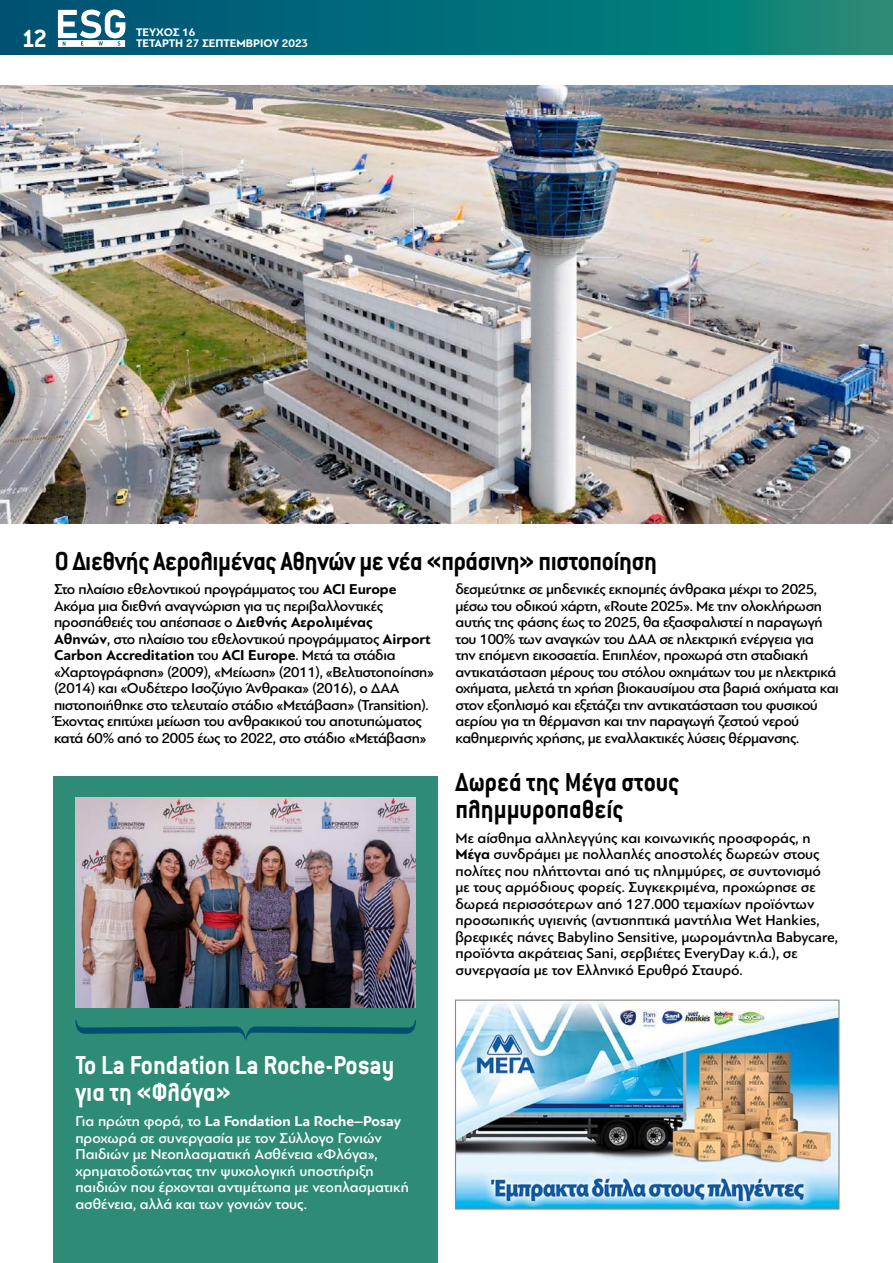
<style>
.page{position:relative;width:893px;height:1263px;background:#fff}
.page>*{position:absolute;margin:0;border:0;box-sizing:border-box;transform-origin:0 0}
.t1{font:700 28.5px/27px "Conduit ITC Hel";letter-spacing:-.015em;color:#000;scale:.93 1}
.t2{font:700 28.5px/27px "Conduit ITC Hel";color:#fff;scale:.93 1}
.t3{font:700 27.3px "Conduit ITC Hel";color:#fff}
.t4{font:500 15px/16.5px "PF Bague Sans Pro";letter-spacing:-.02em;color:#000}
.t5{font:500 15px/16.5px "PF Bague Sans Pro";color:#000}
.t6{font:500 15px/16.5px "PF Bague Sans Pro";color:#fff}
.t7{font:700 11.55px/10.5px "PF Bague Sans Pro";color:#fff}
.s1{font-weight:700}
</style>
<div class="page">
<svg style="left:0;top:0;width:893px;height:54px;background:#056f78"></svg>
<svg style="left:58px;top:10px;width:67px;height:37px"></svg>
<img style="left:0;top:85px;width:893px;height:438px">
<div style="left:53px;top:776px;width:385px;height:487px;background:#2e8b75"></div>
<img style="left:457px;top:1001px;width:380px;height:206px">
<div style="left:455px;top:999px;width:384px;height:210px;border:1px solid #868786"></div>
<svg style="left:75px;top:1020px;width:341px;height:20px"></svg>
<img style="left:75px;top:797px;width:341px;height:210px">
<h2 class="t3" style="left:21px;top:25px;width:27px">12</h2>
<p class="t7" style="left:136px;top:27px;width:174px">ΤΕΥΧΟΣ 16<br>TΕΤΑΡΤΗ 27 ΣΕΠΤΕΜΒΡΙΟΥ 2023</p>
<h1 class="t1" style="left:55px;top:548px;width:649px">Ο Διεθνής Αερολιμένας Αθηνών με νέα «πράσινη» πιστοποίηση</h1>
<p class="t4" style="left:54px;top:581px;width:382px">Στο πλαίσιο εθελοντικού προγράμματος του <span class="s1">ACI Europe </span>Ακόμα μια διεθνή αναγνώριση για τις περιβαλλοντικές προσπάθειές του απέσπασε ο <span class="s1">Διεθνής Αερολιμένας<br>Αθηνών</span>, στο πλαίσιο του εθελοντικού προγράμματος <span class="s1">Airport Carbon Accreditation</span> του <span class="s1">ACI Europe</span>. Μετά τα στάδια «Χαρτογράφηση» (2009), «Μείωση» (2011), «Βελτιστοποίηση» (2014) και «Ουδέτερο Ισοζύγιο Άνθρακα» (2016), ο ΔΑΑ πιστοποιήθηκε στο τελευταίο στάδιο «Μετάβαση» (Transition).<br>Έχοντας επιτύχει μείωση του ανθρακικού του αποτυπώματος κατά 60% από το 2005 έως το 2022, στο στάδιο «Μετάβαση»</p>
<p class="t4" style="left:455px;top:581px;width:385px">δεσμεύτηκε σε μηδενικές εκπομπές άνθρακα μέχρι το 2025, μέσω του οδικού χάρτη, «Route 2025». Με την ολοκλήρωση αυτής της φάσης έως το 2025, θα εξασφαλιστεί η παραγωγή του 100% των αναγκών του ΔΑΑ σε ηλεκτρική ενέργεια για<br>την επόμενη εικοσαετία. Επιπλέον, προχωρά στη σταδιακή αντικατάσταση μέρους του στόλου οχημάτων του με ηλεκτρικά οχήματα, μελετά τη χρήση βιοκαυσίμου στα βαριά οχήματα και στον εξοπλισμό και εξετάζει την αντικατάσταση του φυσικού αερίου για τη θέρμανση και την παραγωγή ζεστού νερού καθημερινής χρήσης, με εναλλακτικές λύσεις θέρμανσης.</p>
<h1 class="t2" style="left:75px;top:1053px;width:345px">Το La Fondation La Roche-Posay για τη «Φλόγα»</h1>
<p class="t6" style="left:75px;top:1113px;width:335px">Για πρώτη φορά, το <span class="s1">La Fondation La Roche–Posay </span>προχωρά σε συνεργασία με τον Σύλλογο Γονιών Παιδιών με Νεοπλασματική Ασθένεια «Φλόγα», χρηματοδοτώντας την ψυχολογική υποστήριξη παιδιών που έρχονται αντιμέτωπα με νεοπλασματική ασθένεια, αλλά και των γονιών τους.</p>
<h1 class="t1" style="left:455px;top:769px;width:243px">Δωρεά της Μέγα στους πλημμυροπαθείς</h1>
<p class="t5" style="left:455px;top:829px;width:384px">Με αίσθημα αλληλεγγύης και κοινωνικής προσφοράς, η <span class="s1">Μέγα</span> συνδράμει με πολλαπλές αποστολές δωρεών στους πολίτες που πλήττονται από τις πλημμύρες, σε συντονισμό με τους αρμόδιους φορείς. Συγκεκριμένα, προχώρησε σε δωρεά περισσότερων από 127.000 τεμαχίων προϊόντων προσωπικής υγιεινής (αντισηπτικά μαντήλια Wet Hankies, βρεφικές πάνες Babylino Sensitive, μωρομάντηλα Babycare, προϊόντα ακράτειας Sani, σερβιέτες EveryDay κ.ά.), σε συνεργασία με τον Ελληνικό Ερυθρό Σταυρό.</p>
</div>
